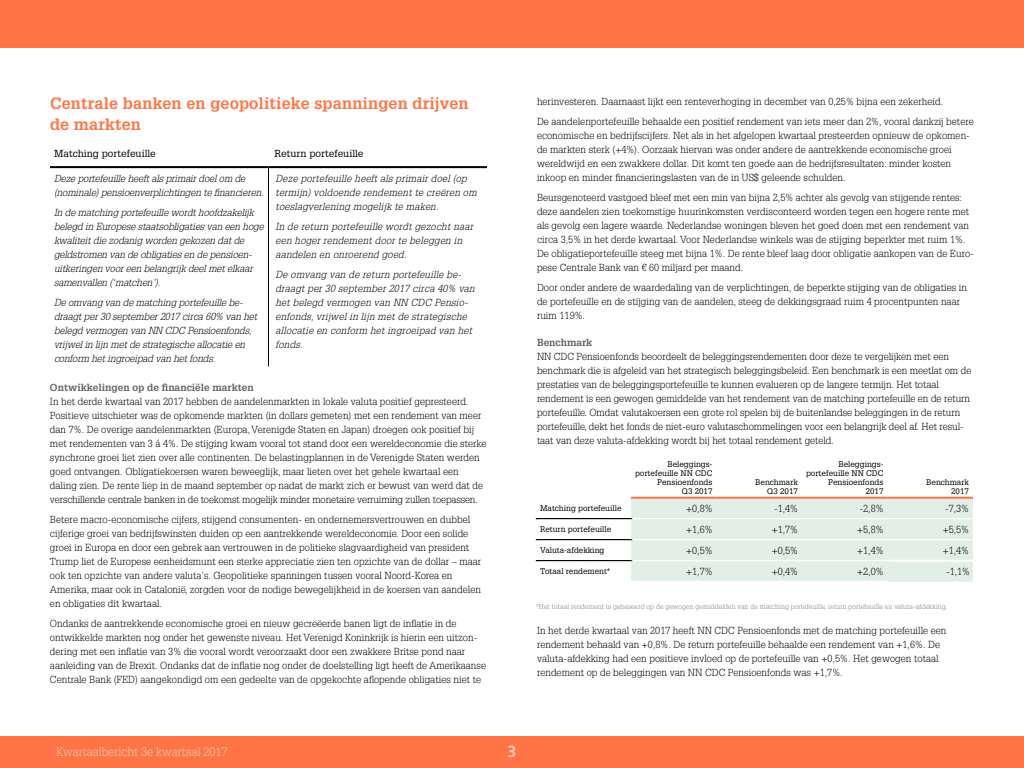
<style>
.page{position:relative;width:1024px;height:768px;background:#fff}
.page>*{position:absolute;margin:0;border:0;box-sizing:border-box;transform-origin:0 0}
.t1{font:700 16px/21px "Glypha LT Std";letter-spacing:.01em;color:#ff7546}
.t2{font:700 16px "Frutiger LT Std";color:#ffc8b5}
.t3{font:300 12px "Glypha LT Std";color:#ffc8b5}
.t4{font:300 10px/14px "Glypha LT Std";letter-spacing:.005em;color:#000}
.t5{font:italic 300 10px/14px "Glypha LT Std";letter-spacing:-.005em;color:#000}
.t6{font:italic 300 10px/14px "Glypha LT Std";letter-spacing:.025em;color:#000}
.t7{font:700 10px "Glypha LT Std";color:#646363}
.t8{font:10px "Glypha LT Std";color:#000}
.t9{font:8px/9px "Glypha LT Std";color:#000;text-align:right}
.t10{font:300 7px "Glypha LT Std";letter-spacing:.01em;color:#808080}
</style>
<div class="page">
<hr style="left:268px;top:166px;width:219px;height:2px;background:#000">
<hr style="left:50px;top:166px;width:218px;height:2px;background:#000">
<hr style="left:268px;top:168px;width:1px;height:198px;background:#000">
<hr style="left:631px;top:497px;width:85px;height:2px;background:#ff7546">
<hr style="left:716px;top:497px;width:86px;height:2px;background:#ff7546">
<hr style="left:802px;top:497px;width:86px;height:2px;background:#ff7546">
<hr style="left:888px;top:497px;width:85px;height:2px;background:#ff7546">
<svg style="left:536px;top:498px;width:437px;height:84px"></svg>
<div style="left:0;top:0;width:1024px;height:48px;background:#ff7546"></div>
<div style="left:0;top:736px;width:1024px;height:32px;background:#ff7546"></div>
<h1 class="t1" style="left:50px;top:93px;width:420px">Centrale banken en geopolitieke spanningen drijven de markten</h1>
<p class="t8" style="left:54px;top:148px;width:103px">Matching portefeuille</p>
<p class="t8" style="left:274px;top:148px;width:91px">Return portefeuille</p>
<p class="t5" style="left:54px;top:172px;width:211px">Deze portefeuille heeft als primair doel om de (nominale) pensioenverplichtingen te financieren.</p>
<p class="t5" style="left:54px;top:206px;width:211px">In de matching portefeuille wordt hoofdzakelijk belegd in Europese staatsobligaties van een hoge kwaliteit die zodanig worden gekozen dat de geldstromen van de obligaties en de pensioen&shy;uitkeringen voor een belangrijk deel met elkaar samenvallen (‘matchen’).</p>
<p class="t5" style="left:54px;top:296px;width:205px">De omvang van de matching portefeuille be&shy;draagt per 30 september 2017 circa 60% van het belegd vermogen van NN CDC Pensioenfonds, vrijwel in lijn met de strategische allocatie en conform het ingroeipad van het fonds.</p>
<p class="t6" style="left:276px;top:172px;width:203px">Deze portefeuille heeft als primair doel (op termijn) voldoende rendement te creëren om toeslagverlening mogelijk te maken.</p>
<p class="t6" style="left:276px;top:220px;width:199px">In de return portefeuille wordt gezocht naar een hoger rendement door te beleggen in aandelen en onroerend goed.</p>
<p class="t6" style="left:276px;top:268px;width:201px">De omvang van de return portefeuille be&shy;draagt per 30 september 2017 circa 40% van het belegd vermogen van NN CDC Pensio&shy;enfonds, vrijwel in lijn met de strategische allocatie en conform het ingroeipad van het fonds.</p>
<p class="t7" style="left:50px;top:381px;width:205px">Ontwikkelingen op de financiële markten</p>
<p class="t4" style="left:50px;top:395px;width:438px">In het derde kwartaal van 2017 hebben de aandelenmarkten in lokale valuta positief gepresteerd.<br>Positieve uitschieter was de opkomende markten (in dollars gemeten) met een rendement van meer dan 7%. De overige aandelenmarkten (Europa, Verenigde Staten en Japan) droegen ook positief bij met rendementen van 3 á 4%. De stijging kwam vooral tot stand door een wereldeconomie die sterke synchrone groei liet zien over alle continenten. De belastingplannen in de Verenigde Staten werden goed ontvangen. Obligatiekoersen waren beweeglijk, maar lieten over het gehele kwartaal een daling zien. De rente liep in de maand september op nadat de markt zich er bewust van werd dat de verschillende centrale banken in de toekomst mogelijk minder monetaire verruiming zullen toepassen.</p>
<p class="t4" style="left:50px;top:513px;width:433px">Betere macro-economische cijfers, stijgend consumenten- en ondernemersvertrouwen en dubbel cijferige groei van bedrijfswinsten duiden op een aantrekkende wereldeconomie. Door een solide groei in Europa en door een gebrek aan vertrouwen in de politieke slagvaardigheid van president Trump liet de Europese eenheidsmunt een sterke appreciatie zien ten opzichte van de dollar – maar ook ten opzichte van andere valuta’s. Geopolitieke spanningen tussen vooral Noord-Korea en Amerika, maar ook in Catalonië, zorgden voor de nodige bewegelijkheid in de koersen van aandelen en obligaties dit kwartaal.</p>
<p class="t4" style="left:50px;top:617px;width:438px">Ondanks de aantrekkende economische groei en nieuw gecreëerde banen ligt de inflatie in de ontwikkelde markten nog onder het gewenste niveau. Het Verenigd Koninkrijk is hierin een uitzon&shy;dering met een inflatie van 3% die vooral wordt veroorzaakt door een zwakkere Britse pond naar aanleiding van de Brexit. Ondanks dat de inflatie nog onder de doelstelling ligt heeft de Amerikaanse Centrale Bank (FED) aangekondigd om een gedeelte van de opgekochte aflopende obligaties niet te</p>
<p class="t4" style="left:537px;top:92px;width:438px;line-height:20px">herinvesteren. Daarnaast lijkt een renteverhoging in december van 0,25% bijna een zekerheid.<br>De aandelenportefeuille behaalde een positief rendement van iets meer dan 2%, vooral dankzij betere</p>
<p class="t4" style="left:537px;top:129px;width:434px">economische en bedrijfscijfers. Net als in het afgelopen kwartaal presteerden opnieuw de opkomen&shy;de markten sterk (+4%). Oorzaak hiervan was onder andere de aantrekkende economische groei wereldwijd en een zwakkere dollar. Dit komt ten goede aan de bedrijfsresultaten: minder kosten inkoop en minder financieringslasten van de in US$ geleende schulden.</p>
<p class="t4" style="left:537px;top:191px;width:439px">Beursgenoteerd vastgoed bleef met een min van bijna 2,5% achter als gevolg van stijgende rentes: deze aandelen zien toekomstige huurinkomsten verdisconteerd worden tegen een hogere rente met als gevolg een lagere waarde. Nederlandse woningen bleven het goed doen met een rendement van circa 3,5% in het derde kwartaal. Voor Nederlandse winkels was de stijging beperkter met ruim 1%.<br>De obligatieportefeuille steeg met bijna 1%. De rente bleef laag door obligatie aankopen van de Euro&shy;pese Centrale Bank van € 60 miljard per maand.</p>
<p class="t4" style="left:537px;top:281px;width:431px">Door onder andere de waardedaling van de verplichtingen, de beperkte stijging van de obligaties in de portefeuille en de stijging van de aandelen, steeg de dekkingsgraad ruim 4 procentpunten naar ruim 119%.</p>
<p class="t7" style="left:537px;top:336px;width:57px">Benchmark</p>
<p class="t4" style="left:537px;top:350px;width:436px">NN CDC Pensioenfonds beoordeelt de beleggingsrendementen door deze te vergelijken met een benchmark die is afgeleid van het strategisch beleggingsbeleid. Een benchmark is een meetlat om de prestaties van de beleggingsportefeuille te kunnen evalueren op de langere termijn. Het totaal rendement is een gewogen gemiddelde van het rendement van de matching portefeuille en de return portefeuille. Omdat valutakoersen een grote rol spelen bij de buitenlandse beleggingen in de return portefeuille, dekt het fonds de niet-euro valutaschommelingen voor een belangrijk deel af. Het resul&shy;taat van deze valuta-afdekking wordt bij het totaal rendement geteld.</p>
<p class="t9" style="left:635px;top:459px;width:79px">Beleggings&shy;portefeuille NN CDC<br>Pensioenfonds<br>Q3 2017</p>
<p class="t9" style="left:806px;top:459px;width:79px">Beleggings&shy;portefeuille NN CDC<br>Pensioenfonds<br>2017</p>
<p class="t9" style="left:755px;top:477px;width:44px">Benchmark<br>Q3 2017</p>
<p class="t9" style="left:926px;top:477px;width:44px">Benchmark<br>2017</p>
<p class="t9" style="left:540px;top:504px;width:83px">Matching portefeuille</p>
<p class="t4" style="left:686px;top:501px;width:28px">+0,8%</p>
<p class="t4" style="left:774px;top:501px;width:25px">-1,4%</p>
<p class="t4" style="left:860px;top:501px;width:25px">-2,8%</p>
<p class="t4" style="left:945px;top:501px;width:25px">-7,3%</p>
<p class="t9" style="left:540px;top:525px;width:73px">Return portefeuille</p>
<p class="t4" style="left:686px;top:522px;width:28px">+1,6%</p>
<p class="t4" style="left:772px;top:522px;width:28px">+1,7%</p>
<p class="t4" style="left:857px;top:522px;width:28px">+5,8%</p>
<p class="t4" style="left:943px;top:522px;width:28px">+5,5%</p>
<p class="t9" style="left:540px;top:546px;width:66px">Valuta-afdekking</p>
<p class="t4" style="left:686px;top:543px;width:28px">+0,5%</p>
<p class="t4" style="left:772px;top:543px;width:28px">+0,5%</p>
<p class="t4" style="left:857px;top:543px;width:28px">+1,4%</p>
<p class="t4" style="left:943px;top:543px;width:28px">+1,4%</p>
<p class="t9" style="left:540px;top:567px;width:72px">Totaal rendement*</p>
<p class="t4" style="left:686px;top:564px;width:28px">+1,7%</p>
<p class="t4" style="left:772px;top:564px;width:28px">+0,4%</p>
<p class="t4" style="left:857px;top:564px;width:28px">+2,0%</p>
<p class="t4" style="left:946px;top:564px;width:25px">-1,1%</p>
<p class="t10" style="left:536px;top:602px;width:413px">*Het totaal rendement is gebaseerd op de gewogen gemiddelden van de matching portefeuille, return portefeuille en valuta-afdekking.</p>
<p class="t4" style="left:537px;top:624px;width:411px">In het derde kwartaal van 2017 heeft NN CDC Pensioenfonds met de matching portefeuille een rendement behaald van +0,8%. De return portefeuille behaalde een rendement van +1,6%. De valuta-afdekking had een positieve invloed op de portefeuille van +0,5%. Het gewogen totaal rendement op de beleggingen van NN CDC Pensioenfonds was +1,7%.</p>
<p class="t3" style="left:56px;top:745px;width:173px">Kwartaalbericht 3e kwartaal 2017</p>
<h1 class="t2" style="left:508px;top:742px;width:10px">3</h1>
</div>
